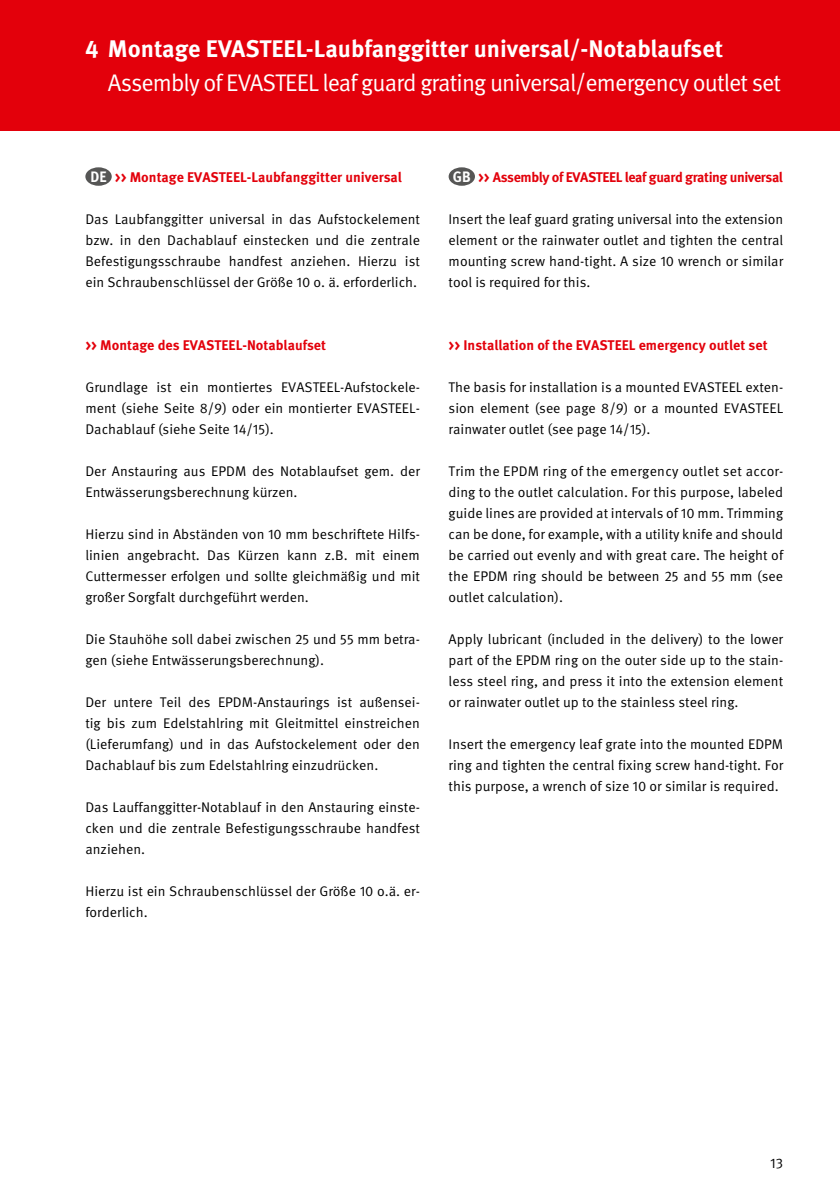
<style>
.page{position:relative;width:840px;height:1191px;background:#fff}
.page>*{position:absolute;margin:0;border:0;box-sizing:border-box;transform-origin:0 0}
.t1{font:24px "Meta Pro";letter-spacing:-.035em;color:#fff}
.t2{font:700 24px "Meta Pro";color:#fff}
.t3{font:14px/21px "Meta Pro";color:#000;text-align:justify}
.t4{font:700 14px "Meta Pro";color:#e3000b}
.t5{font:700 14px "Meta Pro";letter-spacing:-.03em;color:#e3000b}
.s1{font-size:15px;color:#fff}
</style>
<div class="page">
<div style="left:0;top:0;width:839px;height:130px;background:#e3000b"></div>
<div style="left:85px;top:167px;width:27px;height:19px;background:#565655;border-radius:50%"></div>
<div style="left:448px;top:167px;width:26px;height:19px;background:#565655;border-radius:50%"></div>
<h1 class="t2" style="left:85px;top:34px;width:639px">4 Montage EVASTEEL-Laubfanggitter universal/-Notablaufset</h1>
<h1 class="t1" style="left:108px;top:68px;width:674px">Assembly of EVASTEEL leaf guard grating universal/emergency outlet set</h1>
<p class="t4" style="left:90px;top:168px;width:313px"><span class="s1">DE</span> &gt;&gt; Montage EVASTEEL-Laubfanggitter universal</p>
<p class="t3" style="left:85px;top:209px;width:336px">Das Laubfanggitter universal in das Aufstockelement bzw. in den Dachablauf einstecken und die zentrale Befestigungsschraube handfest anziehen. Hierzu ist ein Schraubenschlüssel der Größe 10 o. ä. erforderlich.</p>
<p class="t4" style="left:85px;top:336px;width:242px">&gt;&gt; Montage des EVASTEEL-Notablaufset</p>
<p class="t3" style="left:85px;top:377px;width:336px">Grundlage ist ein montiertes EVASTEEL-Aufstockele&shy;ment (siehe Seite 8/9) oder ein montierter EVASTEEL-Dachablauf (siehe Seite 14/15).</p>
<p class="t3" style="left:85px;top:461px;width:336px">Der Anstauring aus EPDM des Notablaufset gem. der<br>Entwässerungsberechnung kürzen.</p>
<p class="t3" style="left:85px;top:524px;width:336px">Hierzu sind in Abständen von 10 mm beschriftete Hilfs&shy;linien angebracht. Das Kürzen kann z.B. mit einem Cuttermesser erfolgen und sollte gleichmäßig und mit großer Sorgfalt durchgeführt werden.</p>
<p class="t3" style="left:85px;top:629px;width:336px">Die Stauhöhe soll dabei zwischen 25 und 55 mm betra&shy;gen (siehe Entwässerungsberechnung).</p>
<p class="t3" style="left:85px;top:692px;width:336px">Der untere Teil des EPDM-Anstaurings ist außensei&shy;tig bis zum Edelstahlring mit Gleitmittel einstreichen (Lieferumfang) und in das Aufstockelement oder den Dachablauf bis zum Edelstahlring einzudrücken.</p>
<p class="t3" style="left:85px;top:797px;width:336px">Das Lauffanggitter-Notablauf in den Anstauring einste&shy;cken und die zentrale Befestigungsschraube handfest anziehen.</p>
<p class="t3" style="left:85px;top:881px;width:336px">Hierzu ist ein Schraubenschlüssel der Größe 10 o.ä. er&shy;forderlich.</p>
<p class="t5" style="left:452px;top:168px;width:331px"><span class="s1">GB</span> &gt;&gt; Assembly of EVASTEEL leaf guard grating universal</p>
<p class="t3" style="left:448px;top:209px;width:336px">Insert the leaf guard grating universal into the extension element or the rainwater outlet and tighten the central mounting screw hand-tight. A size 10 wrench or similar tool is required for this.</p>
<p class="t4" style="left:448px;top:336px;width:320px">&gt;&gt; Installation of the EVASTEEL emergency outlet set</p>
<p class="t3" style="left:448px;top:377px;width:336px">The basis for installation is a mounted EVASTEEL exten&shy;sion element (see page 8/9) or a mounted EVASTEEL rainwater outlet (see page 14/15).</p>
<p class="t3" style="left:448px;top:461px;width:336px">Trim the EPDM ring of the emergency outlet set accor&shy;ding to the outlet calculation. For this purpose, labeled guide lines are provided at intervals of 10 mm. Trimming can be done, for example, with a utility knife and should be carried out evenly and with great care. The height of the EPDM ring should be between 25 and 55 mm (see outlet calculation).</p>
<p class="t3" style="left:448px;top:629px;width:336px">Apply lubricant (included in the delivery) to the lower part of the EPDM ring on the outer side up to the stain&shy;less steel ring, and press it into the extension element or rainwater outlet up to the stainless steel ring.</p>
<p class="t3" style="left:448px;top:734px;width:336px">Insert the emergency leaf grate into the mounted EDPM ring and tighten the central fixing screw hand-tight. For this purpose, a wrench of size 10 or similar is required.</p>
<p class="t3" style="left:769px;top:1153px;width:15px">13</p>
</div>
